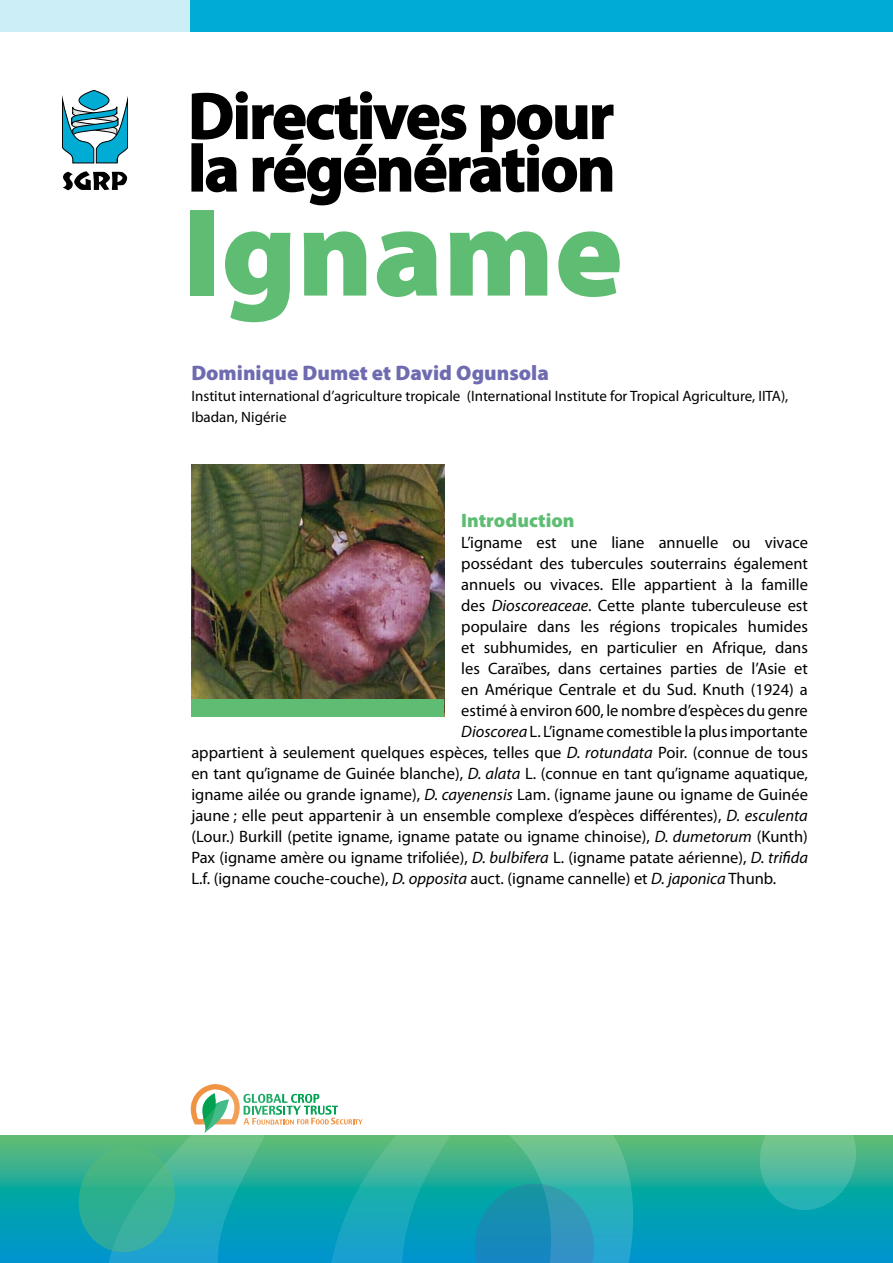
<style>
.page{position:relative;width:893px;height:1263px;background:#fff}
.page>*{position:absolute;margin:0;border:0;box-sizing:border-box;transform-origin:0 0}
.t1{font:900 127.5px "Myriad Pro";color:#5ebd73}
.t2{font:700 66px/52.5px "Myriad Pro";letter-spacing:-.025em;color:#000}
.t3{font:900 21px "Myriad Pro";color:#6e6bb1}
.t4{font:900 19.5px "Myriad Pro";color:#5ebd73}
.t5{font:16.5px "Myriad Pro";color:#000}
.t6{font:15px/21px "Myriad Pro";color:#000}
.s1{font-style:italic}
</style>
<div class="page">
<svg style="left:0;top:1136px;width:893px;height:127px;background:#15a4a9"></svg>
<svg style="left:79px;top:90px;width:30px;height:20px"></svg>
<div style="left:79px;top:90px;width:30px;height:20px;border:1px solid #000;border-radius:50%"></div>
<svg style="left:62px;top:99px;width:66px;height:64px"></svg>
<svg style="left:63px;top:171px;width:64px;height:19px"></svg>
<div style="left:190px;top:0;width:703px;height:32px;background:#00acd4"></div>
<div style="left:0;top:0;width:190px;height:32px;background:#cceef6"></div>
<svg style="left:521px;top:1135px;width:129px;height:128px;background:#3db3a4"></svg>
<svg style="left:357px;top:1119px;width:164px;height:144px;background:#44b6af"></svg>
<svg style="left:105px;top:1084px;width:252px;height:179px"></svg>
<svg style="left:475px;top:1184px;width:119px;height:79px;background:#1e94b5"></svg>
<svg style="left:73px;top:1140px;width:108px;height:118px;background:#34af98"></svg>
<img style="left:191px;top:465px;width:253px;height:235px">
<div style="left:191px;top:700px;width:253px;height:17px;background:#5ebd73"></div>
<svg style="left:191px;top:91px;width:423px;height:115px"></svg>
<svg style="left:754px;top:1135px;width:108px;height:85px;background:#3ab49f"></svg>
<h2 class="t2" style="left:188px;top:88px;width:429px">Directives pour la régénération</h2>
<h1 class="t1" style="left:182px;top:167px;width:442px">Igname</h1>
<p class="t3" style="left:191px;top:359px;width:359px">Dominique Dumet et David Ogunsola</p>
<p class="t6" style="left:191px;top:385px;width:598px">Institut international d’agriculture tropicale (International Institute for Tropical Agriculture, IITA),<br>Ibadan, Nigérie</p>
<p class="t4" style="left:461px;top:507px;width:115px">Introduction</p>
<p class="t5" style="left:461px;top:532px;width:348px">L’igname est une liane annuelle ou vivace</p>
<p class="t5" style="left:461px;top:553px;width:348px">possédant des tubercules souterrains également</p>
<p class="t5" style="left:461px;top:574px;width:348px">annuels ou vivaces. Elle appartient à la famille</p>
<p class="t5" style="left:461px;top:595px;width:348px">des <span class="s1">Dioscoreaceae</span>. Cette plante tuberculeuse est</p>
<p class="t5" style="left:461px;top:616px;width:348px">populaire dans les régions tropicales humides</p>
<p class="t5" style="left:461px;top:637px;width:348px">et subhumides, en particulier en Afrique, dans</p>
<p class="t5" style="left:461px;top:658px;width:348px">les Caraïbes, dans certaines parties de l’Asie et</p>
<p class="t5" style="left:461px;top:679px;width:348px">en Amérique Centrale et du Sud. Knuth (1924) a</p>
<p class="t5" style="left:461px;top:700px;width:348px">estimé à environ 600, le nombre d’espèces du genre</p>
<p class="t5" style="left:461px;top:721px;width:348px"><span class="s1">Dioscorea</span> L. L’igname comestible la plus importante</p>
<p class="t5" style="left:191px;top:742px;width:618px">appartient à seulement quelques espèces, telles que <span class="s1">D. rotundata</span> Poir. (connue de tous</p>
<p class="t5" style="left:191px;top:763px;width:618px">en tant qu’igname de Guinée blanche), <span class="s1">D. alata</span> L. (connue en tant qu’igname aquatique,</p>
<p class="t5" style="left:191px;top:784px;width:618px">igname ailée ou grande igname), <span class="s1">D. cayenensis</span> Lam. (igname jaune ou igname de Guinée</p>
<p class="t5" style="left:191px;top:805px;width:618px">jaune ; elle peut appartenir à un ensemble complexe d’espèces différentes), <span class="s1">D. esculenta</span></p>
<p class="t5" style="left:191px;top:826px;width:618px">(Lour.) Burkill (petite igname, igname patate ou igname chinoise), <span class="s1">D. dumetorum</span> (Kunth)</p>
<p class="t5" style="left:191px;top:847px;width:618px">Pax (igname amère ou igname trifoliée), <span class="s1">D. bulbifera</span> L. (igname patate aérienne), <span class="s1">D. trifida</span></p>
<p class="t5" style="left:191px;top:868px;width:586px">L.f. (igname couche-couche), <span class="s1">D. opposita</span> auct. (igname cannelle) et <span class="s1">D. japonica</span> Thunb.</p>
</div>
